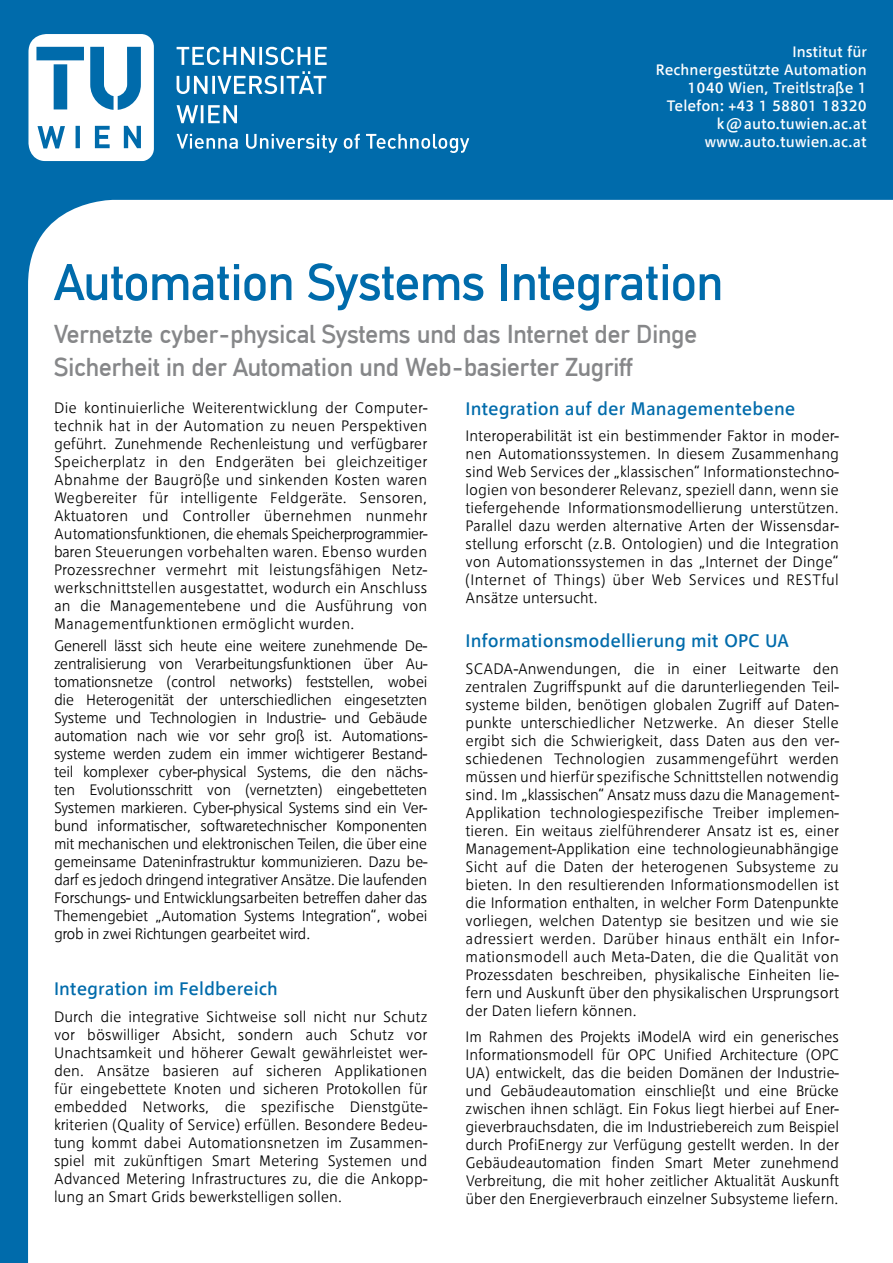
<style>
.page{position:relative;width:893px;height:1263px;background:#006bab}
.page>*{position:absolute;margin:0;border:0;box-sizing:border-box;transform-origin:0 0}
.t1{font:54px "TU Headline";color:#006bab}
.t2{font:27px/32.4px "TU Headline";color:#868789}
.t3{font:18px "TU Text";color:#006bab}
.t4{font:300 15px/18px "TU Text";color:#000;text-align:justify}
.t5{font:15px/18px "TU Text";color:#fff;text-align:right}
</style>
<div class="page">
<div style="left:28px;top:200px;width:865px;height:1063px;background:#fff"></div>
<svg style="left:177px;top:47px;width:150px;height:76px"></svg>
<svg style="left:177px;top:134px;width:292px;height:19px"></svg>
<svg style="left:28px;top:34px;width:126px;height:127px"></svg>
<p class="t5" style="left:656px;top:43px;width:212px">Institut für<br>Rechnergestützte Automation<br>1040 Wien, Treitlstraße 1<br>Telefon: +43 1 58801 18320 k@auto.tuwien.ac.at www.auto.tuwien.ac.at</p>
<h1 class="t1" style="left:54px;top:251px;width:670px">Automation Systems Integration</h1>
<h2 class="t2" style="left:54px;top:318px;width:645px">Vernetzte cyber-physical Systems und das Internet der Dinge<br>Sicherheit in der Automation und Web-basierter Zugriff</h2>
<p class="t4" style="left:54px;top:398px;width:375px">Die kontinuierliche Weiterentwicklung der Computer&shy;technik hat in der Automation zu neuen Perspektiven geführt. Zunehmende Rechenleistung und verfügbarer Speicherplatz in den Endgeräten bei gleichzeitiger Abnahme der Baugröße und sinkenden Kosten waren Wegbereiter für intelligente Feldgeräte. Sensoren, Aktuatoren und Controller übernehmen nunmehr Automationsfunktionen, die ehemals Speicherprogrammier&shy;baren Steuerungen vorbehalten waren. Ebenso wurden Prozessrechner vermehrt mit leistungsfähigen Netz&shy;werkschnittstellen ausgestattet, wodurch ein Anschluss an die Managementebene und die Ausführung von Managementfunktionen ermöglicht wurden.</p>
<p class="t4" style="left:54px;top:636px;width:375px">Generell lässt sich heute eine weitere zunehmende De&shy;zentralisierung von Verarbeitungsfunktionen über Au&shy;tomationsnetze (control networks) feststellen, wobei die Heterogenität der unterschiedlichen eingesetzten Systeme und Technologien in Industrie- und Gebäude automation nach wie vor sehr groß ist. Automations&shy;systeme werden zudem ein immer wichtigerer Bestand&shy;teil komplexer cyber-physical Systems, die den nächs&shy;ten Evolutionsschritt von (vernetzten) eingebetteten Systemen markieren. Cyber-physical Systems sind ein Ver&shy;bund informatischer, softwaretechnischer Komponenten mit mechanischen und elektronischen Teilen, die über eine gemeinsame Dateninfrastruktur kommunizieren. Dazu be&shy;darf es jedoch dringend integrativer Ansätze. Die laufenden Forschungs- und Entwicklungsarbeiten betreffen daher das Themengebiet „Automation Systems Integration“, wobei grob in zwei Richtungen gearbeitet wird.</p>
<p class="t3" style="left:54px;top:978px;width:225px">Integration im Feldbereich</p>
<p class="t4" style="left:54px;top:1007px;width:375px">Durch die integrative Sichtweise soll nicht nur Schutz vor böswilliger Absicht, sondern auch Schutz vor Unachtsamkeit und höherer Gewalt gewährleistet wer&shy;den. Ansätze basieren auf sicheren Applikationen für eingebettete Knoten und sicheren Protokollen für embedded Networks, die spezifische Dienstgüte&shy;kriterien (Quality of Service) erfüllen. Besondere Bedeu&shy;tung kommt dabei Automationsnetzen im Zusammen&shy;spiel mit zukünftigen Smart Metering Systemen und Advanced Metering Infrastructures zu, die die Ankopp&shy;lung an Smart Grids bewerkstelligen sollen.</p>
<p class="t3" style="left:466px;top:397px;width:331px">Integration auf der Managementebene</p>
<p class="t4" style="left:466px;top:427px;width:375px">Interoperabilität ist ein bestimmender Faktor in moder&shy;nen Automationssystemen. In diesem Zusammenhang sind Web Services der „klassischen“ Informationstechno&shy;logien von besonderer Relevanz, speziell dann, wenn sie tiefergehende Informationsmodellierung unterstützen.<br>Parallel dazu werden alternative Arten der Wissensdar&shy;stellung erforscht (z.B. Ontologien) und die Integration von Automationssystemen in das „Internet der Dinge“ (Internet of Things) über Web Services und RESTful Ansätze untersucht.</p>
<p class="t3" style="left:466px;top:630px;width:325px">Informationsmodellierung mit OPC UA</p>
<p class="t4" style="left:466px;top:659px;width:375px">SCADA-Anwendungen, die in einer Leitwarte den zentralen Zugriffspunkt auf die darunterliegenden Teil&shy;systeme bilden, benötigen globalen Zugriff auf Daten&shy;punkte unterschiedlicher Netzwerke. An dieser Stelle ergibt sich die Schwierigkeit, dass Daten aus den ver&shy;schiedenen Technologien zusammengeführt werden müssen und hierfür spezifische Schnittstellen notwendig sind. Im „klassischen“ Ansatz muss dazu die Management-Applikation technologiespezifische Treiber implemen&shy;tieren. Ein weitaus zielführenderer Ansatz ist es, einer Management-Applikation eine technologieunabhängige Sicht auf die Daten der heterogenen Subsysteme zu bieten. In den resultierenden Informationsmodellen ist die Information enthalten, in welcher Form Datenpunkte vorliegen, welchen Datentyp sie besitzen und wie sie adressiert werden. Darüber hinaus enthält ein Infor&shy;mationsmodell auch Meta-Daten, die die Qualität von Prozessdaten beschreiben, physikalische Einheiten lie&shy;fern und Auskunft über den physikalischen Ursprungsort der Daten liefern können.</p>
<p class="t4" style="left:466px;top:1027px;width:375px">Im Rahmen des Projekts iModelA wird ein generisches Informationsmodell für OPC Unified Architecture (OPC UA) entwickelt, das die beiden Domänen der Industrie&shy;und Gebäudeautomation einschließt und eine Brücke zwischen ihnen schlägt. Ein Fokus liegt hierbei auf Ener&shy;gieverbrauchsdaten, die im Industriebereich zum Beispiel durch ProfiEnergy zur Verfügung gestellt werden. In der Gebäudeautomation finden Smart Meter zunehmend Verbreitung, die mit hoher zeitlicher Aktualität Auskunft über den Energieverbrauch einzelner Subsysteme liefern.</p>
</div>
